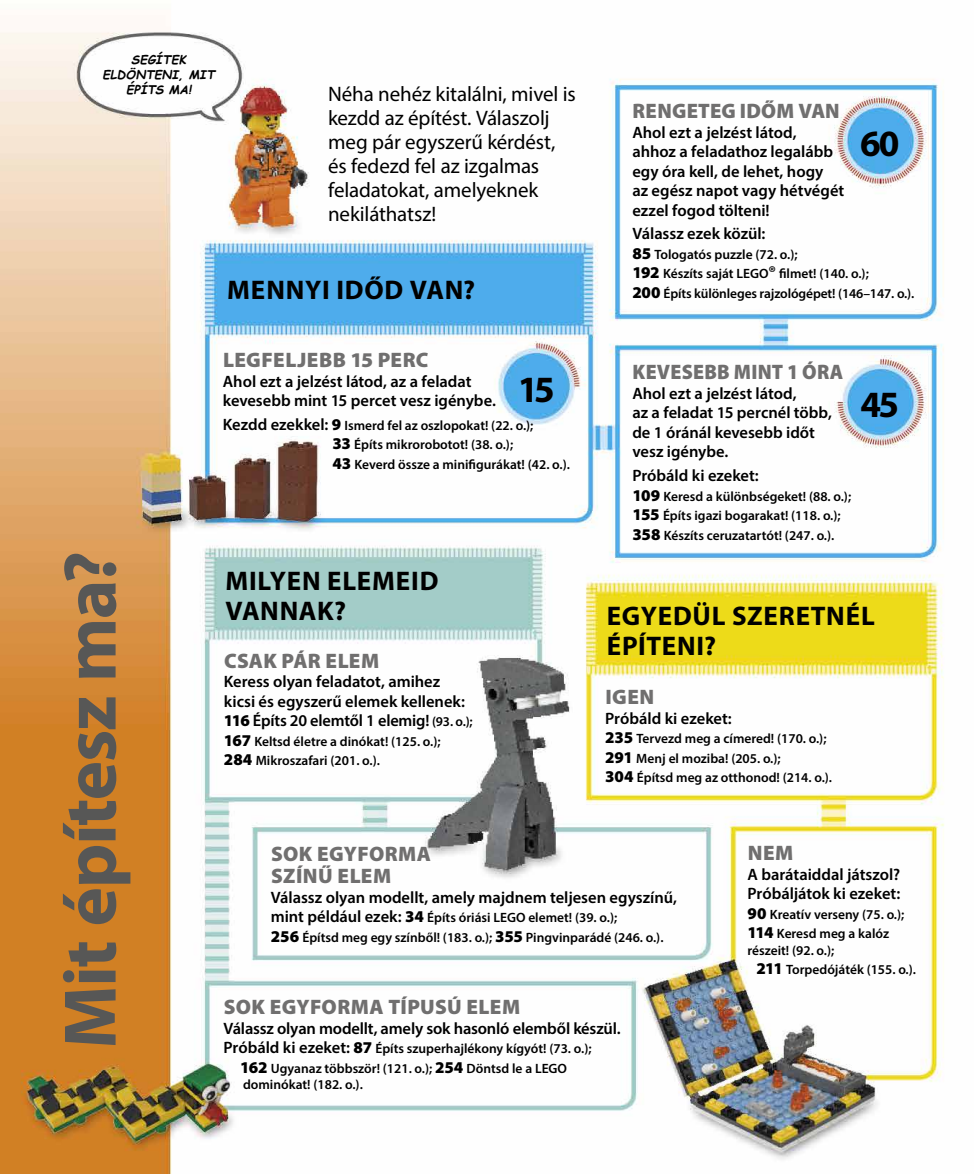
<style>
.page{position:relative;width:974px;height:1174px;background:#fff}
.page>*{position:absolute;margin:0;border:0;box-sizing:border-box;transform-origin:0 0}
.t1{font:700 75px "Myriad Pro";letter-spacing:-.02em;color:#575756}
.t2{font:700 37.2px "Myriad Pro";color:#000}
.t3{font:700 27px/30px "Myriad Pro";letter-spacing:.03em;color:#000}
.t4{font:21px/24px "Myriad Pro";letter-spacing:-.005em;color:#000}
.t5{font:900 21px/22.5px "Myriad Pro";letter-spacing:.015em;color:#706f6f}
.t6{font:900 21px "Myriad Pro";letter-spacing:.015em;color:#706f6f;scale:.95 1}
.t7{font:600 16.5px/19.5px "Myriad Pro";color:#000}
.t8{font:600 13.5px/19.5px "Myriad Pro";color:#000}
.t9{font:italic 700 12px/15px "Comic Sans MS";color:#000;text-align:center}
.s1{font-size:16.5px}
.s2{font-weight:900;font-size:16.5px}
.s3{font-size:17.25px}
.s4{font-weight:900}
.s5{font-size:13.5px}
</style>
<div class="page">
<img style="left:0;top:32px;width:944px;height:1142px">
<p class="t9" style="left:102px;top:51px;width:117px">SEGÍTEK<br>ELDÖNTENI, MIT<br>ÉPÍTS MA!</p>
<p class="t4" style="left:328px;top:81px;width:249px">Néha nehéz kitalálni, mivel is kezdd az építést. Válaszolj meg pár egyszerű kérdést, és fedezd fel az izgalmas feladatokat, amelyeknek nekiláthatsz!</p>
<p class="t3" style="left:227px;top:274px;width:249px">MENNYI IDŐD VAN?</p>
<p class="t5" style="left:223px;top:349px;width:207px">LEGFELJEBB 15 PERC</p>
<p class="t7" style="left:223px;top:371px;width:275px">Ahol ezt a jelzést látod, az a feladat kevesebb mint 15 percet vesz igénybe.</p>
<p class="t8" style="left:332px;top:415px;width:239px;text-indent:-110px"><span class="s1">Kezdd ezekkel:</span> <span class="s2">9</span> Ismerd fel az oszlopokat! (22. o.);<br><span class="s2">33</span> Építs mikrorobotot! (38. o.);<br><span class="s2">43</span> Keverd össze a minifigurákat! (42. o.).</p>
<p class="t2" style="left:518px;top:365px;width:39px">15</p>
<p class="t5" style="left:632px;top:100px;width:209px">RENGETEG IDŐM VAN</p>
<p class="t7" style="left:632px;top:122px;width:213px">Ahol ezt a jelzést látod, ahhoz a feladathoz legalább egy óra kell, de lehet, hogy<br>az egész napot vagy hétvégét ezzel fogod tölteni!</p>
<p class="t7" style="left:632px;top:224px;width:135px">Válassz ezek közül:</p>
<p class="t8" style="left:632px;top:244px;width:283px"><span class="s2">85</span> Tologatós puzzle (72. o.);<br><span class="s2">192</span> Készíts saját LEGO<span class="s3">®</span> filmet! (140. o.);<br><span class="s2">200</span> Építs különleges rajzológépet! (146–147. o.).</p>
<p class="t2" style="left:860px;top:119px;width:41px">60</p>
<p class="t6" style="left:632px;top:360px;width:223px">KEVESEBB MINT 1 ÓRA</p>
<p class="t7" style="left:632px;top:383px;width:201px">Ahol ezt a jelzést látod,<br>az a feladat 15 percnél több, de 1 óránál kevesebb időt vesz igénybe.</p>
<p class="t7" style="left:632px;top:465px;width:128px">Próbáld ki ezeket:</p>
<p class="t8" style="left:632px;top:486px;width:220px"><span class="s2">109</span> Keresd a különbségeket! (88. o.);<br><span class="s2">155</span> Építs igazi bogarakat! (118. o.);<br><span class="s2">358</span> Készíts ceruzatartót! (247. o.).</p>
<p class="t2" style="left:860px;top:381px;width:40px">45</p>
<p class="t1" style="left:41px;top:1048px;width:499px;rotate:-90deg">Mit építesz ma?</p>
<p class="t3" style="left:225px;top:565px;width:214px">MILYEN ELEMEID<br>VANNAK?</p>
<p class="t5" style="left:224px;top:650px;width:157px">CSAK PÁR ELEM</p>
<p class="t7" style="left:224px;top:671px;width:250px">Keress olyan feladatot, amihez kicsi és egyszerű elemek kellenek:<br><span class="s4">116</span> Építs 20 elemtől 1 elemig! <span class="s5">(93. o.);</span></p>
<p class="t8" style="left:224px;top:731px;width:218px"><span class="s2">167</span> Keltsd életre a dinókat! (125. o.);<br><span class="s2">284</span> Mikroszafari (201. o.).</p>
<p class="t3" style="left:607px;top:600px;width:270px">EGYEDÜL SZERETNÉL<br>ÉPÍTENI?</p>
<p class="t5" style="left:605px;top:686px;width:51px">IGEN</p>
<p class="t7" style="left:605px;top:708px;width:128px">Próbáld ki ezeket:</p>
<p class="t8" style="left:605px;top:728px;width:228px"><span class="s2">235</span> Tervezd meg a címered! (170. o.);<br><span class="s2">291</span> Menj el moziba! (205. o.);<br><span class="s2">304</span> Építsd meg az otthonod! (214. o.).</p>
<p class="t5" style="left:271px;top:842px;width:161px">SOK EGYFORMA<br>SZÍNŰ ELEM</p>
<p class="t7" style="left:271px;top:887px;width:408px">Válassz olyan modellt, amely majdnem teljesen egyszínű,</p>
<p class="t8" style="left:271px;top:907px;width:394px"><span class="s1">mint például ezek:</span> <span class="s2">34</span> Építs óriási LEGO elemet! (39. o.);<br><span class="s2">256</span> Építsd meg egy színből! (183. o.); <span class="s2">355</span> Pingvinparádé (246. o.).</p>
<p class="t5" style="left:224px;top:996px;width:298px">SOK EGYFORMA TÍPUSÚ ELEM</p>
<p class="t7" style="left:223px;top:1018px;width:399px">Válassz olyan modellt, amely sok hasonló elemből készül.</p>
<p class="t8" style="left:223px;top:1038px;width:369px;text-align:center"><span class="s1">Próbáld ki ezeket:</span> <span class="s2">87</span> Építs szuperhajlékony kígyót! (73. o.);<br><span class="s2">162</span> Ugyanaz többször! (121. o.); <span class="s2">254</span> Döntsd le a LEGO</p>
<p class="t8" style="left:243px;top:1074px;width:121px">dominókat! (182. o.).</p>
<p class="t5" style="left:747px;top:842px;width:47px">NEM</p>
<p class="t7" style="left:747px;top:864px;width:154px">A barátaiddal játszol?<br>Próbáljátok ki ezeket:</p>
<p class="t8" style="left:747px;top:904px;width:158px"><span class="s2">90</span> Kreatív verseny (75. o.);<br><span class="s2">114</span> Keresd meg a kalóz</p>
<p class="t8" style="left:756px;top:940px;width:161px;text-indent:-9px">részeit! (92. o.);<br><span class="s2">211</span> Torpedójáték (155. o.).</p>
</div>
